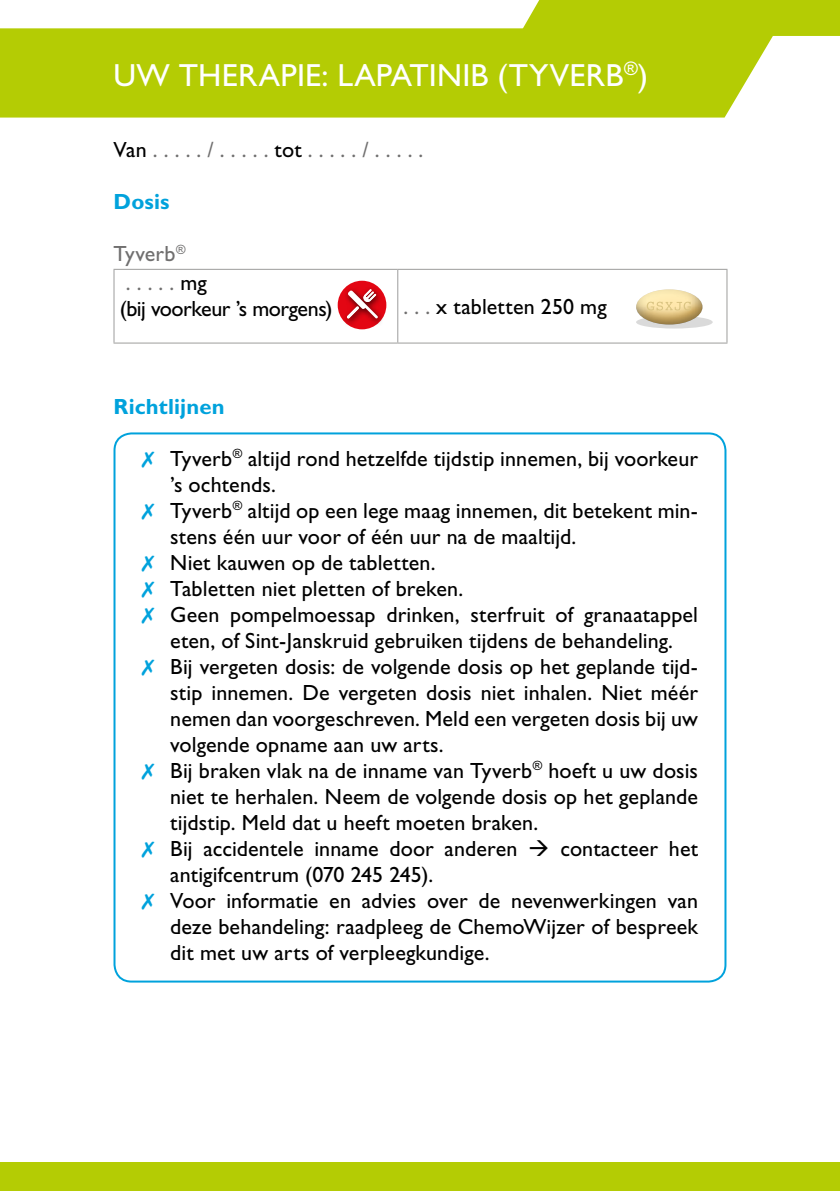
<style>
.page{position:relative;width:840px;height:1191px;background:#fff}
.page>*{position:absolute;margin:0;border:0;box-sizing:border-box;transform-origin:0 0}
.t1{font:32px "Gill Sans Std";letter-spacing:.01em;color:#fff}
.t2{font:22px/26px "Gill Sans Std";letter-spacing:.005em;color:#000}
.t3{font:22px "Gill Sans Std";letter-spacing:.005em;color:#706f6f}
.t4{font:22px "Gill Sans Std";letter-spacing:-.02em;color:#000}
.t5{font:700 22px "Gill Sans Std";letter-spacing:.005em;color:#00a2dc}
.s1{color:#000}
.s2{color:#706f6f}
.s3{color:#00a2dc}
</style>
<div class="page">
<hr style="left:113px;top:269px;width:284px;height:1px;background:#9d9d9c">
<hr style="left:113px;top:270px;width:1px;height:72px;background:#9d9d9c">
<hr style="left:397px;top:269px;width:330px;height:1px;background:#9d9d9c">
<hr style="left:397px;top:270px;width:1px;height:72px;background:#9d9d9c">
<hr style="left:726px;top:270px;width:1px;height:72px;background:#9d9d9c">
<hr style="left:113px;top:342px;width:284px;height:1px;background:#9d9d9c">
<hr style="left:397px;top:342px;width:330px;height:1px;background:#9d9d9c">
<div style="left:0;top:28px;width:773px;height:90px;background:#b4cc04"></div>
<div style="left:518px;top:0;width:321px;height:36px;background:#b4cc04"></div>
<div style="left:0;top:1162px;width:839px;height:29px;background:#b4cc04"></div>
<div style="left:337px;top:281px;width:49px;height:48px;background:#e30613;border-radius:50%"></div>
<div style="left:342px;top:286px;width:42px;height:40px;background:#000;opacity:.75"></div>
<svg style="left:346px;top:289px;width:32px;height:29px"></svg>
<div style="left:635px;top:316px;width:77px;height:12px;background:#dadada;border-radius:50%"></div>
<div style="left:633px;top:287px;width:70px;height:26px;background:#fed061;opacity:.5"></div>
<div style="left:633px;top:296px;width:70px;height:31px;background:#fed061;opacity:.5"></div>
<svg style="left:646px;top:302px;width:45px;height:8px"></svg>
<p class="t1" style="left:113px;top:56px;width:536px">UW THERAPIE: LAPATINIB (TYVERB<sup>®</sup>)</p>
<p class="t3" style="left:113px;top:137px;width:311px"><span class="s1">Van</span> . . . . . / . . . . . <span class="s1">tot</span> . . . . . / . . . . .</p>
<p class="t5" style="left:113px;top:188px;width:58px">Dosis</p>
<p class="t3" style="left:113px;top:241px;width:73px">Tyverb<sup>®</sup></p>
<p class="t3" style="left:126px;top:270px;width:83px">. . . . . <span class="s1">mg</span></p>
<p class="t4" style="left:120px;top:296px;width:214px">(bij voorkeur ’s morgens)</p>
<p class="t2" style="left:403px;top:293px;width:205px"><span class="s2">. . .</span> x tabletten 250 mg</p>
<p class="t5" style="left:113px;top:393px;width:112px">Richtlijnen</p>
<p class="t2" style="left:170px;top:445px;width:529px;text-indent:-28px"><span class="s3">✗</span> Tyverb<sup>®</sup> altijd rond hetzelfde tijdstip innemen, bij voorkeur ’s ochtends.</p>
<p class="t2" style="left:170px;top:497px;width:529px;text-indent:-28px"><span class="s3">✗</span> Tyverb<sup>®</sup> altijd op een lege maag innemen, dit betekent min&shy;stens één uur voor of één uur na de maaltijd.</p>
<p class="t2" style="left:142px;top:549px;width:295px"><span class="s3">✗</span> Niet kauwen op de tabletten.</p>
<p class="t2" style="left:142px;top:575px;width:322px"><span class="s3">✗</span> Tabletten niet pletten of breken.</p>
<p class="t2" style="left:142px;top:601px;width:557px;text-align:center"><span class="s3">✗</span> Geen pompelmoessap drinken, sterfruit of granaatappel eten, of Sint-Janskruid gebruiken tijdens de behandeling.</p>
<p class="t2" style="left:170px;top:653px;width:529px;text-align:justify;text-indent:-28px"><span class="s3">✗</span> Bij vergeten dosis: de volgende dosis op het geplande tijd&shy;stip innemen. De vergeten dosis niet inhalen. Niet méér nemen dan voorgeschreven. Meld een vergeten dosis bij uw volgende opname aan uw arts.</p>
<p class="t2" style="left:170px;top:757px;width:529px;text-align:justify;text-indent:-28px"><span class="s3">✗</span> Bij braken vlak na de inname van Tyverb<sup>®</sup> hoeft u uw dosis niet te herhalen. Neem de volgende dosis op het geplande tijdstip. Meld dat u heeft moeten braken.</p>
<p class="t2" style="left:170px;top:835px;width:529px;text-indent:-28px"><span class="s3">✗</span> Bij accidentele inname door anderen → contacteer het antigifcentrum (070 245 245).</p>
<p class="t2" style="left:170px;top:887px;width:529px;text-align:justify;text-indent:-28px"><span class="s3">✗</span> Voor informatie en advies over de nevenwerkingen van deze behandeling: raadpleeg de ChemoWijzer of bespreek dit met uw arts of verpleegkundige.</p>
</div>
